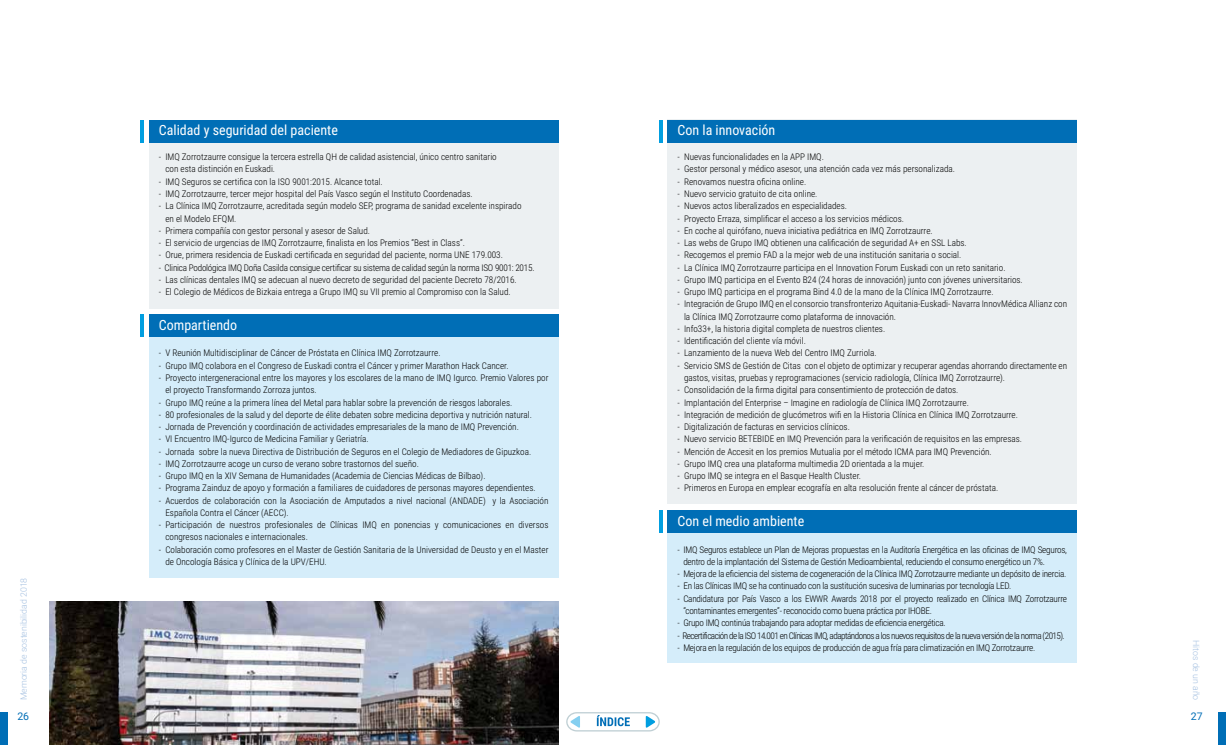
<style>
.page{position:relative;width:1226px;height:745px;background:#fff}
.page>*{position:absolute;margin:0;border:0;box-sizing:border-box;transform-origin:0 0}
.t1{font:14px "Roboto Condensed";color:#fff}
.t2{font:10.5px "Roboto";color:#006eb6}
.Texto{font:300 9.19px/12.2px "Roboto Condensed";color:#000}
.Texto-2{font:300 9.19px/12.2px "Roboto Condensed";letter-spacing:-.025em;color:#000}
.Texto-3{font:300 9.19px "Roboto Condensed";letter-spacing:-.06em;color:#000}
.t3{font:300 8.75px "Roboto";color:#a4c0e1}
</style>
<div class="page">
<svg style="left:566px;top:712px;width:93px;height:19px"></svg>
<div style="left:149px;top:120px;width:409px;height:188px;background:#ecf0f2"></div>
<div style="left:667px;top:120px;width:409px;height:384px;background:#ecf0f2"></div>
<div style="left:667px;top:514px;width:409px;height:148px;background:#d5edfa"></div>
<div style="left:149px;top:316px;width:409px;height:261px;background:#d5edfa"></div>
<div style="left:0;top:711px;width:7px;height:33px;background:#006eb6"></div>
<div style="left:1218px;top:711px;width:7px;height:33px;background:#006eb6"></div>
<img style="left:50px;top:601px;width:508px;height:143px">
<div style="left:149px;top:120px;width:409px;height:22px;background:#006eb6"></div>
<hr style="left:140px;top:120px;width:4px;height:22px;background:#009ee0">
<div style="left:149px;top:314px;width:409px;height:22px;background:#006eb6"></div>
<hr style="left:140px;top:314px;width:4px;height:22px;background:#009ee0">
<div style="left:667px;top:120px;width:409px;height:22px;background:#006eb6"></div>
<hr style="left:659px;top:120px;width:3px;height:22px;background:#009ee0">
<div style="left:667px;top:510px;width:409px;height:22px;background:#006eb6"></div>
<hr style="left:659px;top:510px;width:3px;height:22px;background:#009ee0">
<p class="t3" style="left:18px;top:699px;width:124px;rotate:-90deg">Memoria de sostenibilidad 2018</p>
<p class="t1" style="left:159px;top:120px;width:180px">Calidad y seguridad del paciente</p>
<p class="Texto" style="left:165px;top:150px;width:333px;text-indent:-7px">- IMQ Zorrotzaurre consigue la tercera estrella QH de calidad asistencial, único centro sanitario con esta distinción en Euskadi.</p>
<p class="Texto" style="left:159px;top:175px;width:225px">- IMQ Seguros se certifica con la ISO 9001:2015. Alcance total.</p>
<p class="Texto" style="left:159px;top:187px;width:315px">- IMQ Zorrotzaurre, tercer mejor hospital del País Vasco según el Instituto Coordenadas.</p>
<p class="Texto" style="left:165px;top:199px;width:357px;text-indent:-7px">- La Clínica IMQ Zorrotzaurre, acreditada según modelo SEP, programa de sanidad excelente inspirado en el Modelo EFQM.</p>
<p class="Texto" style="left:159px;top:224px;width:213px">- Primera compañía con gestor personal y asesor de Salud.</p>
<p class="Texto" style="left:159px;top:236px;width:307px">- El servicio de urgencias de IMQ Zorrotzaurre, finalista en los Premios “Best in Class”.</p>
<p class="Texto" style="left:159px;top:248px;width:345px">- Orue, primera residencia de Euskadi certificada en seguridad del paciente, norma UNE 179.003.</p>
<p class="Texto-2" style="left:159px;top:261px;width:377px">- Clinica Podológica IMQ Doña Casilda consigue certificar su sistema de calidad según la norma ISO 9001: 2015.</p>
<p class="Texto" style="left:159px;top:273px;width:359px">- Las clínicas dentales IMQ se adecuan al nuevo decreto de seguridad del paciente Decreto 78/2016.</p>
<p class="Texto" style="left:159px;top:285px;width:353px">- El Colegio de Médicos de Bizkaia entrega a Grupo IMQ su VII premio al Compromiso con la Salud.</p>
<p class="t1" style="left:159px;top:315px;width:80px">Compartiendo</p>
<p class="Texto" style="left:159px;top:346px;width:283px">- V Reunión Multidisciplinar de Cáncer de Próstata en Clínica IMQ Zorrotzaurre.</p>
<p class="Texto" style="left:159px;top:359px;width:351px">- Grupo IMQ colabora en el Congreso de Euskadi contra el Cáncer y primer Marathon Hack Cancer.</p>
<p class="Texto" style="left:165px;top:371px;width:384px;text-indent:-7px">- Proyecto intergeneracional entre los mayores y los escolares de la mano de IMQ Igurco. Premio Valores por el proyecto Transformando Zorroza juntos.</p>
<p class="Texto" style="left:159px;top:395px;width:355px">- Grupo IMQ reúne a la primera línea del Metal para hablar sobre la prevención de riesgos laborales.</p>
<p class="Texto" style="left:159px;top:408px;width:374px">- 80 profesionales de la salud y del deporte de élite debaten sobre medicina deportiva y nutrición natural.</p>
<p class="Texto" style="left:159px;top:420px;width:361px">- Jornada de Prevención y coordinación de actividades empresariales de la mano de IMQ Prevención.</p>
<p class="Texto" style="left:159px;top:432px;width:211px">- VI Encuentro IMQ-Igurco de Medicina Familiar y Geriatría.</p>
<p class="Texto" style="left:159px;top:444px;width:374px">- Jornada sobre la nueva Directiva de Distribución de Seguros en el Colegio de Mediadores de Gipuzkoa.</p>
<p class="Texto" style="left:159px;top:457px;width:261px">- IMQ Zorrotzaurre acoge un curso de verano sobre trastornos del sueño.</p>
<p class="Texto" style="left:159px;top:469px;width:328px">- Grupo IMQ en la XIV Semana de Humanidades (Academia de Ciencias Médicas de Bilbao).</p>
<p class="Texto" style="left:159px;top:481px;width:378px">- Programa Zainduz de apoyo y formación a familiares de cuidadores de personas mayores dependientes.</p>
<p class="Texto" style="left:165px;top:493px;width:384px;text-indent:-7px">- Acuerdos de colaboración con la Asociación de Amputados a nivel nacional (ANDADE) y la Asociación<br>Española Contra el Cáncer (AECC).</p>
<p class="Texto" style="left:165px;top:518px;width:384px;text-indent:-7px">- Participación de nuestros profesionales de Clínicas IMQ en ponencias y comunicaciones en diversos congresos nacionales e internacionales.</p>
<p class="Texto" style="left:165px;top:542px;width:384px;text-indent:-7px">- Colaboración como profesores en el Master de Gestión Sanitaria de la Universidad de Deusto y en el Master de Oncología Básica y Clínica de la UPV/EHU.</p>
<p class="t1" style="left:677px;top:120px;width:99px">Con la innovación</p>
<p class="Texto" style="left:677px;top:150px;width:148px">- Nuevas funcionalidades en la APP IMQ.</p>
<p class="Texto" style="left:677px;top:163px;width:279px">- Gestor personal y médico asesor, una atención cada vez más personalizada.</p>
<p class="Texto" style="left:677px;top:175px;width:130px">- Renovamos nuestra oficina online.</p>
<p class="Texto" style="left:677px;top:187px;width:141px">- Nuevo servicio gratuito de cita online.</p>
<p class="Texto" style="left:677px;top:199px;width:171px">- Nuevos actos liberalizados en especialidades.</p>
<p class="Texto" style="left:677px;top:212px;width:228px">- Proyecto Erraza, simplificar el acceso a los servicios médicos.</p>
<p class="Texto" style="left:677px;top:224px;width:257px">- En coche al quirófano, nueva iniciativa pediátrica en IMQ Zorrotzaurre.</p>
<p class="Texto" style="left:677px;top:236px;width:291px">- Las webs de Grupo IMQ obtienen una calificación de seguridad A+ en SSL Labs.</p>
<p class="Texto" style="left:677px;top:248px;width:285px">- Recogemos el premio FAD a la mejor web de una institución sanitaria o social.</p>
<p class="Texto" style="left:677px;top:261px;width:329px">- La Clínica IMQ Zorrotzaurre participa en el Innovation Forum Euskadi con un reto sanitario.</p>
<p class="Texto" style="left:677px;top:273px;width:347px">- Grupo IMQ participa en el Evento B24 (24 horas de innovación) junto con jóvenes universitarios.</p>
<p class="Texto" style="left:677px;top:285px;width:317px">- Grupo IMQ participa en el programa Bind 4.0 de la mano de la Clínica IMQ Zorrotzaurre.</p>
<p class="Texto" style="left:684px;top:297px;width:384px;text-indent:-7px">- Integración de Grupo IMQ en el consorcio transfronterizo Aquitania-Euskadi- Navarra InnovMédica Allianz con la Clínica IMQ Zorrotzaurre como plataforma de innovación.</p>
<p class="Texto" style="left:677px;top:322px;width:209px">- Info33+, la historia digital completa de nuestros clientes.</p>
<p class="Texto" style="left:677px;top:334px;width:130px">- Identificación del cliente vía móvil.</p>
<p class="Texto" style="left:677px;top:346px;width:201px">- Lanzamiento de la nueva Web del Centro IMQ Zurriola.</p>
<p class="Texto" style="left:684px;top:359px;width:384px;text-indent:-7px">- Servicio SMS de Gestión de Citas con el objeto de optimizar y recuperar agendas ahorrando directamente en gastos, visitas, pruebas y reprogramaciones (servicio radiología, Clínica IMQ Zorrotzaurre).</p>
<p class="Texto" style="left:677px;top:383px;width:282px">- Consolidación de la firma digital para consentimiento de protección de datos.</p>
<p class="Texto" style="left:677px;top:395px;width:293px">- Implantación del Enterprise – Imagine en radiología de Clínica IMQ Zorrotzaurre.</p>
<p class="Texto" style="left:677px;top:408px;width:342px">- Integración de medición de glucómetros wifi en la Historia Clínica en Clínica IMQ Zorrotzaurre.</p>
<p class="Texto" style="left:677px;top:420px;width:174px">- Digitalización de facturas en servicios clínicos.</p>
<p class="Texto" style="left:677px;top:432px;width:346px">- Nuevo servicio BETEBIDE en IMQ Prevención para la verificación de requisitos en las empresas.</p>
<p class="Texto" style="left:677px;top:444px;width:316px">- Mención de Accesit en los premios Mutualia por el método ICMA para IMQ Prevención.</p>
<p class="Texto" style="left:677px;top:457px;width:248px">- Grupo IMQ crea una plataforma multimedia 2D orientada a la mujer.</p>
<p class="Texto" style="left:677px;top:469px;width:185px">- Grupo IMQ se integra en el Basque Health Cluster.</p>
<p class="Texto" style="left:677px;top:481px;width:322px">- Primeros en Europa en emplear ecografía en alta resolución frente al cáncer de próstata.</p>
<p class="t1" style="left:677px;top:511px;width:128px">Con el medio ambiente</p>
<p class="Texto-2" style="left:683px;top:542px;width:385px;text-indent:-6px">- IMQ Seguros establece un Plan de Mejoras propuestas en la Auditoría Energética en las oficinas de IMQ Seguros, dentro de la implantación del Sistema de Gestión Medioambiental, reduciendo el consumo energético un 7%.</p>
<p class="Texto-2" style="left:677px;top:567px;width:390px">- Mejora de la eficiencia del sistema de cogeneración de la Clínica IMQ Zorrotzaurre mediante un depósito de inercia.</p>
<p class="Texto-2" style="left:677px;top:579px;width:335px">- En las Clínicas IMQ se ha continuado con la sustitución sucesiva de luminarias por tecnología LED.</p>
<p class="Texto-2" style="left:683px;top:591px;width:385px;text-indent:-6px">- Candidatura por País Vasco a los EWWR Awards 2018 por el proyecto realizado en Clínica IMQ Zorrotzaurre “contaminantes emergentes”- reconocido como buena práctica por IHOBE.</p>
<p class="Texto-2" style="left:677px;top:616px;width:270px">- Grupo IMQ continúa trabajando para adoptar medidas de eficiencia energética.</p>
<p class="Texto-3" style="left:677px;top:628px;width:389px">- Recertificación de la ISO 14.001 en Clínicas IMQ, adaptándonos a los nuevos requisitos de la nueva versión de la norma (2015).</p>
<p class="Texto-2" style="left:677px;top:640px;width:359px">- Mejora en la regulación de los equipos de producción de agua fría para climatización en IMQ Zorrotzaurre.</p>
<p class="t3" style="left:1202px;top:639px;width:61px;rotate:90deg">Hitos de un año</p>
<p class="t2" style="left:17px;top:708px;width:13px">26</p>
<p class="t2" style="left:1190px;top:708px;width:13px">27</p>
</div>
